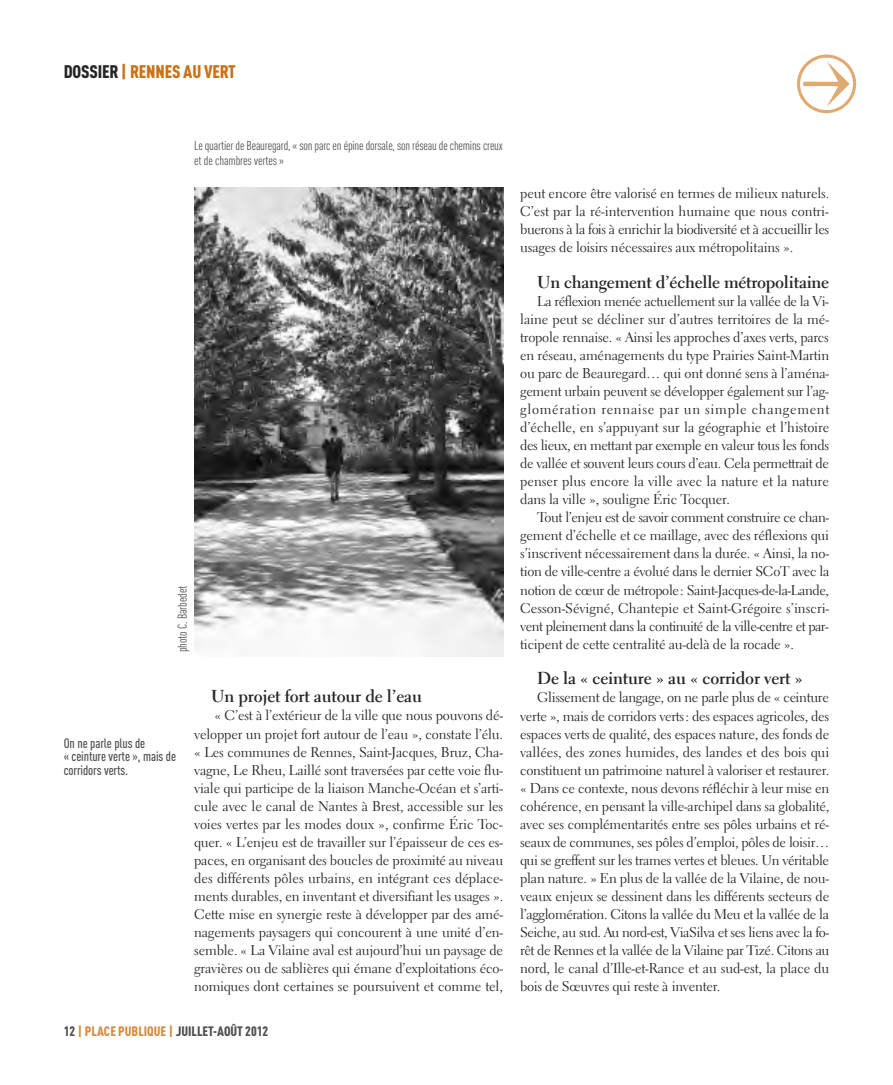
<style>
.page{position:relative;width:893px;height:1085px;background:#fff}
.page>*{position:absolute;margin:0;border:0;box-sizing:border-box;transform-origin:0 0}
.t1{font:900 18px "DIN Cond";letter-spacing:-.01em;color:#cb7116}
.t2{font:700 17.25px "Electra LT";letter-spacing:-.01em;color:#272627}
.t3{font:14.1px/18px "Electra LT";letter-spacing:-.01em;color:#272627;text-align:justify}
.t4{font:500 13.5px/13.5px "DIN Cond";letter-spacing:-.01em;color:#525152}
.t5{font:900 13.5px "DIN Cond";color:#525152}
.t6{font:12.75px/15px "DIN Cond";letter-spacing:-.015em;color:#525152}
.s1{color:#272627}
.s2{color:#d58e44}
</style>
<div class="page">
<img style="left:796px;top:54px;width:61px;height:60px">
<img style="left:194px;top:187px;width:309px;height:469px">
<p class="t1" style="left:64px;top:60px;width:173px"><span class="s1">DOSSIER</span>| RENNES AU VERT</p>
<p class="t6" style="left:194px;top:138px;width:310px">Le quartier de Beauregard, « son parc en épine dorsale, son réseau de chemins creux et de chambres vertes »</p>
<p class="t6" style="left:174px;top:652px;width:68px;rotate:-90deg">photo C. Barbedet</p>
<p class="t4" style="left:64px;top:735px;width:114px">On ne parle plus de<br>« ceinture verte », mais de corridors verts.</p>
<p class="t2" style="left:211px;top:689px;width:212px">Un projet fort autour de l’eau</p>
<p class="t3" style="left:194px;top:708px;width:311px;text-indent:20px">« C’est à l’extérieur de la ville que nous pouvons dé&shy;velopper un projet fort autour de l’eau », constate l’élu. « Les communes de Rennes, Saint-Jacques, Bruz, Cha&shy;vagne, Le Rheu, Laillé sont traversées par cette voie flu&shy;viale qui participe de la liaison Manche-Océan et s’arti&shy;cule avec le canal de Nantes à Brest, accessible sur les voies vertes par les modes doux », confirme Éric Toc&shy;quer. « L’enjeu est de travailler sur l’épaisseur de ces es&shy;paces, en organisant des boucles de proximité au niveau des différents pôles urbains, en intégrant ces déplace&shy;ments durables, en inventant et diversifiant les usages ».<br>Cette mise en synergie reste à développer par des amé&shy;nagements paysagers qui concourent à une unité d’en&shy;semble. « La Vilaine aval est aujourd’hui un paysage de gravières ou de sablières qui émane d’exploitations éco&shy;nomiques dont certaines se poursuivent et comme tel,</p>
<p class="t5" style="left:64px;top:1022px;width:206px">12 <span class="s2">| PLACE PUBLIQUE |</span> JUILLET-AOÛT 2012</p>
<p class="t3" style="left:520px;top:186px;width:311px">peut encore être valorisé en termes de milieux naturels.<br>C’est par la ré-intervention humaine que nous contri&shy;buerons à la fois à enrichir la biodiversité et à accueillir les usages de loisirs nécessaires aux métropolitains ».</p>
<p class="t2" style="left:537px;top:275px;width:294px">Un changement d’échelle métropolitaine</p>
<p class="t3" style="left:520px;top:294px;width:311px;text-indent:17px">La réflexion menée actuellement sur la vallée de la Vi&shy;laine peut se décliner sur d’autres territoires de la mé&shy;tropole rennaise. « Ainsi les approches d’axes verts, parcs en réseau, aménagements du type Prairies Saint-Martin ou parc de Beauregard… qui ont donné sens à l’aména&shy;gement urbain peuvent se développer également sur l’ag&shy;glomération rennaise par un simple changement d’échelle, en s’appuyant sur la géographie et l’histoire des lieux, en mettant par exemple en valeur tous les fonds de vallée et souvent leurs cours d’eau. Cela permettrait de penser plus encore la ville avec la nature et la nature dans la ville », souligne Éric Tocquer.</p>
<p class="t3" style="left:520px;top:510px;width:311px;text-indent:17px">Tout l’enjeu est de savoir comment construire ce chan&shy;gement d’échelle et ce maillage, avec des réflexions qui s’inscrivent nécessairement dans la durée. « Ainsi, la no&shy;tion de ville-centre a évolué dans le dernier SCoT avec la notion de cœur de métropole: Saint-Jacques-de-la-Lande, Cesson-Sévigné, Chantepie et Saint-Grégoire s’inscri&shy;vent pleinement dans la continuité de la ville-centre et par&shy;ticipent de cette centralité au-delà de la rocade ».</p>
<p class="t2" style="left:537px;top:671px;width:267px">De la « ceinture » au « corridor vert »</p>
<p class="t3" style="left:520px;top:690px;width:311px;text-indent:17px">Glissement de langage, on ne parle plus de « ceinture verte », mais de corridors verts: des espaces agricoles, des espaces verts de qualité, des espaces nature, des fonds de vallées, des zones humides, des landes et des bois qui constituent un patrimoine naturel à valoriser et restaurer. « Dans ce contexte, nous devons réfléchir à leur mise en cohérence, en pensant la ville-archipel dans sa globalité, avec ses complémentarités entre ses pôles urbains et ré&shy;seaux de communes, ses pôles d’emploi, pôles de loisir… qui se greffent sur les trames vertes et bleues. Un véritable plan nature. » En plus de la vallée de la Vilaine, de nou&shy;veaux enjeux se dessinent dans les différents secteurs de l’agglomération. Citons la vallée du Meu et la vallée de la Seiche, au sud. Au nord-est, ViaSilva et ses liens avec la fo&shy;rêt de Rennes et la vallée de la Vilaine par Tizé. Citons au nord, le canal d’Ille-et-Rance et au sud-est, la place du bois de Sœuvres qui reste à inventer.</p>
</div>
